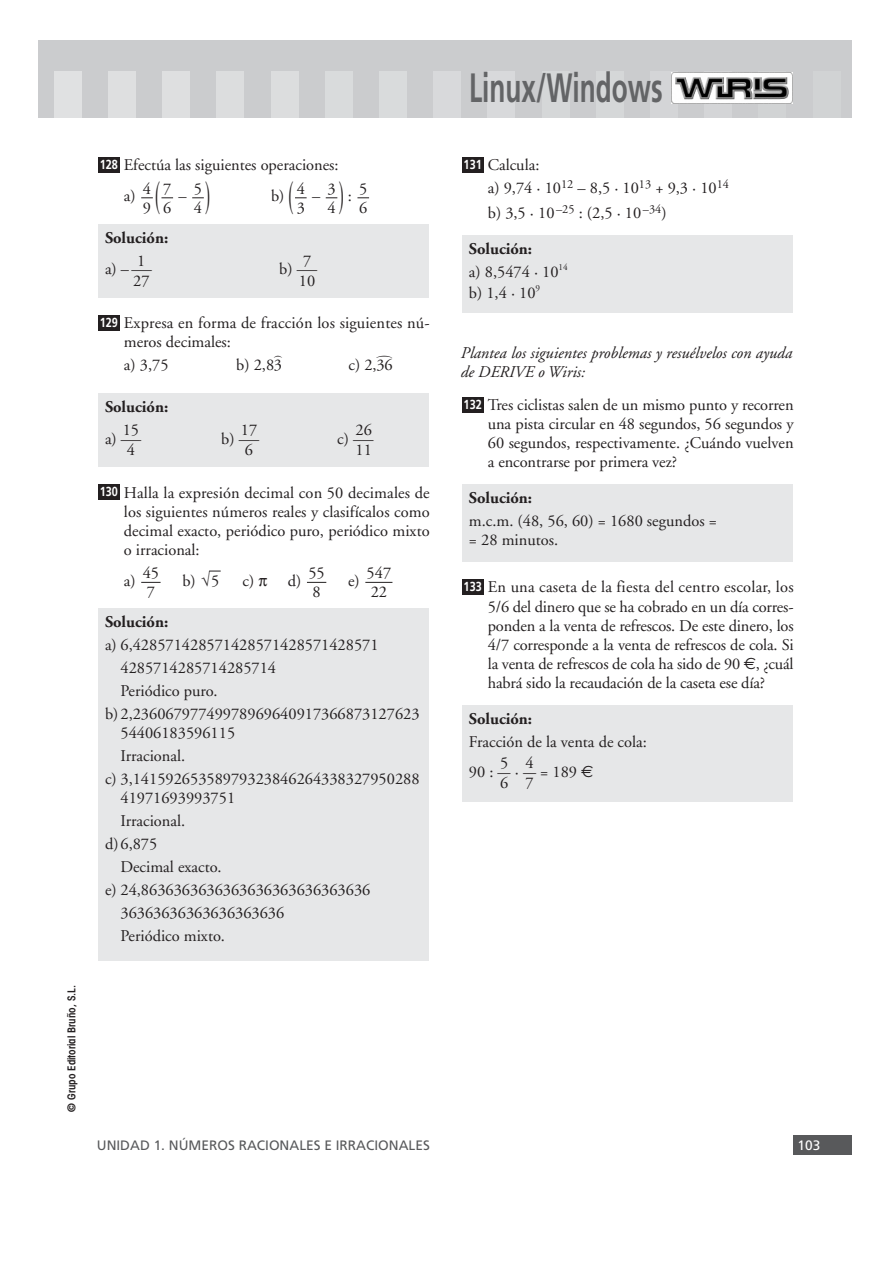
<style>
.page{position:relative;width:893px;height:1263px;background:#fff}
.page>*{position:absolute;margin:0;border:0;box-sizing:border-box;transform-origin:0 0}
.t1{font:700 40.95px "Frutiger";color:#636466;scale:.64 1}
.t2{font:19.05px "MT Extra";color:#231f20}
.t3{font:19.05px "MT Extra";color:#231f20;scale:2 1}
.t4{font:16.35px/19px "Adobe Garamond";color:#231f20}
.t5{font:italic 16.35px/19px "Adobe Garamond";color:#231f20}
.t6{font:700 16.35px "Adobe Garamond";color:#231f20}
.t7{font:13.65px "Frutiger";color:#58595b}
.t8{font:13.65px "Frutiger";color:#fff}
.t9{font:700 13.05px "Frutiger";color:#fff;scale:.83 1}
.t10{font:600 condensed 10.95px "Avant Garde";color:#231f20}
.s1{font-weight:700}
.s2{font-family:"Euro Sans"}
</style>
<div class="page">
<div style="left:793px;top:1135px;width:58px;height:19px;background:#58595b"></div>
<div style="left:39px;top:40px;width:812px;height:77px;background:#cbccce"></div>
<div style="left:54px;top:71px;width:27px;height:46px;background:#e0e1e2"></div>
<div style="left:108px;top:71px;width:27px;height:46px;background:#dedfe0"></div>
<div style="left:163px;top:71px;width:27px;height:46px;background:#dedfe0"></div>
<div style="left:217px;top:71px;width:27px;height:46px;background:#dcddde"></div>
<div style="left:271px;top:71px;width:27px;height:46px;background:#dcddde"></div>
<div style="left:325px;top:71px;width:27px;height:46px;background:#d9dbdc"></div>
<div style="left:379px;top:71px;width:27px;height:46px;background:#d9dbdc"></div>
<div style="left:433px;top:71px;width:27px;height:46px;background:#d8d9db"></div>
<div style="left:488px;top:71px;width:27px;height:46px;background:#d8d9db"></div>
<div style="left:542px;top:71px;width:27px;height:46px;background:#d5d7d8"></div>
<div style="left:596px;top:71px;width:27px;height:46px;background:#d5d7d8"></div>
<div style="left:650px;top:71px;width:27px;height:46px;background:#d4d5d7"></div>
<div style="left:704px;top:71px;width:27px;height:46px;background:#d4d5d7"></div>
<div style="left:758px;top:71px;width:27px;height:46px;background:#d1d3d4"></div>
<div style="left:813px;top:71px;width:27px;height:46px;background:#d1d3d4"></div>
<div style="left:462px;top:705px;width:330px;height:97px;background:#e6e7e8"></div>
<div style="left:462px;top:580px;width:21px;height:15px;background:#231f20"></div>
<div style="left:462px;top:484px;width:330px;height:78px;background:#e6e7e8"></div>
<div style="left:462px;top:397px;width:21px;height:15px;background:#231f20"></div>
<div style="left:462px;top:236px;width:330px;height:77px;background:#e6e7e8"></div>
<div style="left:462px;top:157px;width:21px;height:16px;background:#231f20"></div>
<div style="left:98px;top:609px;width:330px;height:352px;background:#e6e7e8"></div>
<svg style="left:365px;top:582px;width:27px;height:1px"></svg>
<svg style="left:307px;top:582px;width:19px;height:1px"></svg>
<svg style="left:209px;top:571px;width:12px;height:1px"></svg>
<svg style="left:141px;top:582px;width:19px;height:1px"></svg>
<div style="left:98px;top:485px;width:21px;height:15px;background:#231f20"></div>
<div style="left:98px;top:393px;width:330px;height:74px;background:#e6e7e8"></div>
<div style="left:98px;top:315px;width:21px;height:16px;background:#231f20"></div>
<div style="left:98px;top:224px;width:330px;height:74px;background:#e6e7e8"></div>
<svg style="left:357px;top:197px;width:12px;height:1px"></svg>
<div style="left:98px;top:157px;width:21px;height:16px;background:#231f20"></div>
<img style="left:671px;top:72px;width:121px;height:31px">
<svg style="left:141px;top:197px;width:32px;height:2px"></svg>
<svg style="left:192px;top:197px;width:12px;height:2px"></svg>
<svg style="left:295px;top:197px;width:11px;height:2px"></svg>
<svg style="left:326px;top:197px;width:12px;height:2px"></svg>
<h1 class="t1" style="left:469px;top:71px;width:304px">Linux/Windows</h1>
<p class="t10" style="left:67px;top:1112px;width:129px;rotate:-90deg">© Grupo Editorial Bruño, S.L.</p>
<p class="t4" style="left:124px;top:151px;width:216px;line-height:30.8px">Efectúa las siguientes operaciones: a)</p>
<p class="t9" style="left:100px;top:159px;width:23px">128</p>
<p class="t4" style="left:143px;top:180px;width:10px">4<br>9</p>
<p class="t4" style="left:297px;top:180px;width:10px">4<br>3</p>
<p class="t4" style="left:194px;top:180px;width:10px">5<br>4</p>
<p class="t4" style="left:327px;top:180px;width:10px">3<br>4</p>
<p class="t4" style="left:163px;top:180px;width:10px">7<br>6</p>
<p class="t4" style="left:178px;top:188px;width:10px">–</p>
<p class="t4" style="left:271px;top:188px;width:51px">b) –</p>
<p class="t4" style="left:348px;top:188px;width:6px">:</p>
<p class="t6" style="left:105px;top:231px;width:65px">Solución:</p>
<p class="t4" style="left:137px;top:253px;width:10px">1</p>
<p class="t4" style="left:303px;top:253px;width:10px">7</p>
<p class="t4" style="left:105px;top:261px;width:49px">a) –—</p>
<p class="t4" style="left:279px;top:261px;width:39px">b) —</p>
<p class="t4" style="left:133px;top:273px;width:18px">27</p>
<p class="t4" style="left:299px;top:273px;width:18px">10</p>
<p class="t4" style="left:359px;top:180px;width:10px">5<br>6</p>
<p class="t4" style="left:124px;top:315px;width:307px">Expresa en forma de fracción los siguientes nú&shy;meros decimales:</p>
<p class="t4" style="left:124px;top:357px;width:46px">a) 3,75</p>
<p class="t4" style="left:236px;top:357px;width:47px">b) 2,83</p>
<p class="t9" style="left:100px;top:317px;width:23px">129</p>
<p class="t2" style="left:274px;top:343px;width:9px">)</p>
<p class="t3" style="left:376px;top:343px;width:9px">)</p>
<p class="t4" style="left:348px;top:357px;width:46px">c) 2,36</p>
<p class="t6" style="left:105px;top:400px;width:65px">Solución:</p>
<p class="t4" style="left:123px;top:422px;width:18px">15</p>
<p class="t4" style="left:241px;top:422px;width:18px">17</p>
<p class="t4" style="left:355px;top:422px;width:18px">26</p>
<p class="t4" style="left:105px;top:431px;width:38px">a) —</p>
<p class="t4" style="left:221px;top:431px;width:39px">b) —</p>
<p class="t4" style="left:337px;top:431px;width:38px">c) —</p>
<p class="t4" style="left:127px;top:442px;width:10px">4</p>
<p class="t4" style="left:245px;top:442px;width:10px">6</p>
<p class="t4" style="left:355px;top:442px;width:18px">11</p>
<p class="t4" style="left:124px;top:484px;width:307px;text-align:justify">Halla la expresión decimal con 50 decimales de los siguientes números reales y clasifícalos como decimal exacto, periódico puro, periódico mixto o irracional:</p>
<p class="t4" style="left:124px;top:573px;width:13px">a)</p>
<p class="t4" style="left:182px;top:573px;width:38px">b) √5</p>
<p class="t4" style="left:242px;top:573px;width:60px">c) d)</p>
<p class="t4" style="left:348px;top:573px;width:13px">e)</p>
<p class="t9" style="left:100px;top:487px;width:23px">130</p>
<p class="t4" style="left:143px;top:565px;width:18px">45<br>7</p>
<p class="t4" style="left:366px;top:565px;width:26px">547<br>22</p>
<p class="t4" style="left:308px;top:565px;width:18px">55<br>8</p>
<p class="t6" style="left:105px;top:616px;width:65px">Solución:</p>
<p class="t4" style="left:105px;top:637px;width:275px">a) 6,428571428571428571428571428571</p>
<p class="t4" style="left:120px;top:660px;width:157px">4285714285714285714</p>
<p class="t4" style="left:120px;top:683px;width:99px">Periódico puro.</p>
<p class="t4" style="left:105px;top:706px;width:316px">b) 2,23606797749978969640917366873127623</p>
<p class="t4" style="left:120px;top:725px;width:116px">54406183596115</p>
<p class="t4" style="left:120px;top:748px;width:66px">Irracional.</p>
<p class="t4" style="left:105px;top:771px;width:316px">c) 3,14159265358979323846264338327950288</p>
<p class="t4" style="left:120px;top:790px;width:116px">41971693993751</p>
<p class="t4" style="left:120px;top:813px;width:66px">Irracional.</p>
<p class="t4" style="left:105px;top:836px;width:54px">d)6,875</p>
<p class="t4" style="left:120px;top:859px;width:103px">Decimal exacto.</p>
<p class="t4" style="left:105px;top:882px;width:267px">e) 24,8636363636363636363636363636</p>
<p class="t4" style="left:120px;top:905px;width:165px">36363636363636363636</p>
<p class="t4" style="left:120px;top:928px;width:106px">Periódico mixto.</p>
<p class="t9" style="left:463px;top:159px;width:23px">131</p>
<p class="t4" style="left:487px;top:155px;width:243px;line-height:23px">Calcula:<br>a) 9,74 · 10<sup>12</sup> – 8,5 · 10<sup>13</sup> + 9,3 · 10<sup>14</sup></p>
<p class="t4" style="left:488px;top:205px;width:180px">b) 3,5 · 10<sup>–25</sup> : (2,5 · 10<sup>–34</sup>)</p>
<p class="t4" style="left:469px;top:239px;width:100px;line-height:23px"><span class="s1">Solución:<br></span>a) 8,5474 · 10<sup>14</sup></p>
<p class="t4" style="left:469px;top:285px;width:73px">b) 1,4 · 10<sup>9</sup></p>
<p class="t5" style="left:460px;top:345px;width:333px">Plantea los siguientes problemas y resuélvelos con ayuda de DERIVE o Wiris:</p>
<p class="t4" style="left:488px;top:397px;width:307px;text-align:justify">Tres ciclistas salen de un mismo punto y recorren una pista circular en 48 segundos, 56 segundos y 60 segundos, respectivamente. ¿Cuándo vuelven a encontrarse por primera vez?</p>
<p class="t9" style="left:463px;top:399px;width:23px">132</p>
<p class="t6" style="left:469px;top:491px;width:65px">Solución:</p>
<p class="t4" style="left:469px;top:513px;width:249px">m.c.m. (48, 56, 60) = 1680 segundos = = 28 minutos.</p>
<p class="t4" style="left:488px;top:579px;width:307px;text-align:justify">En una caseta de la fiesta del centro escolar, los 5/6 del dinero que se ha cobrado en un día corres&shy;ponden a la venta de refrescos. De este dinero, los 4/7 corresponde a la venta de refrescos de cola. Si la venta de refrescos de cola ha sido de 90 <span class="s2">€</span>, ¿cuál habrá sido la recaudación de la caseta ese día?</p>
<p class="t6" style="left:469px;top:712px;width:65px">Solución:</p>
<p class="t4" style="left:500px;top:733px;width:148px;line-height:21px;text-indent:-31px">Fracción de la venta de cola:<br>5 4</p>
<p class="t4" style="left:500px;top:767px;width:95px;line-height:11.6px;text-indent:-31px">90 : — · — = 189 <span class="s2">€<br></span>6 7</p>
<p class="t9" style="left:463px;top:581px;width:23px">133</p>
<p class="t7" style="left:97px;top:1140px;width:334px">UNIDAD 1. NÚMEROS RACIONALES E IRRACIONALES</p>
<p class="t8" style="left:797px;top:1140px;width:24px">103</p>
</div>
